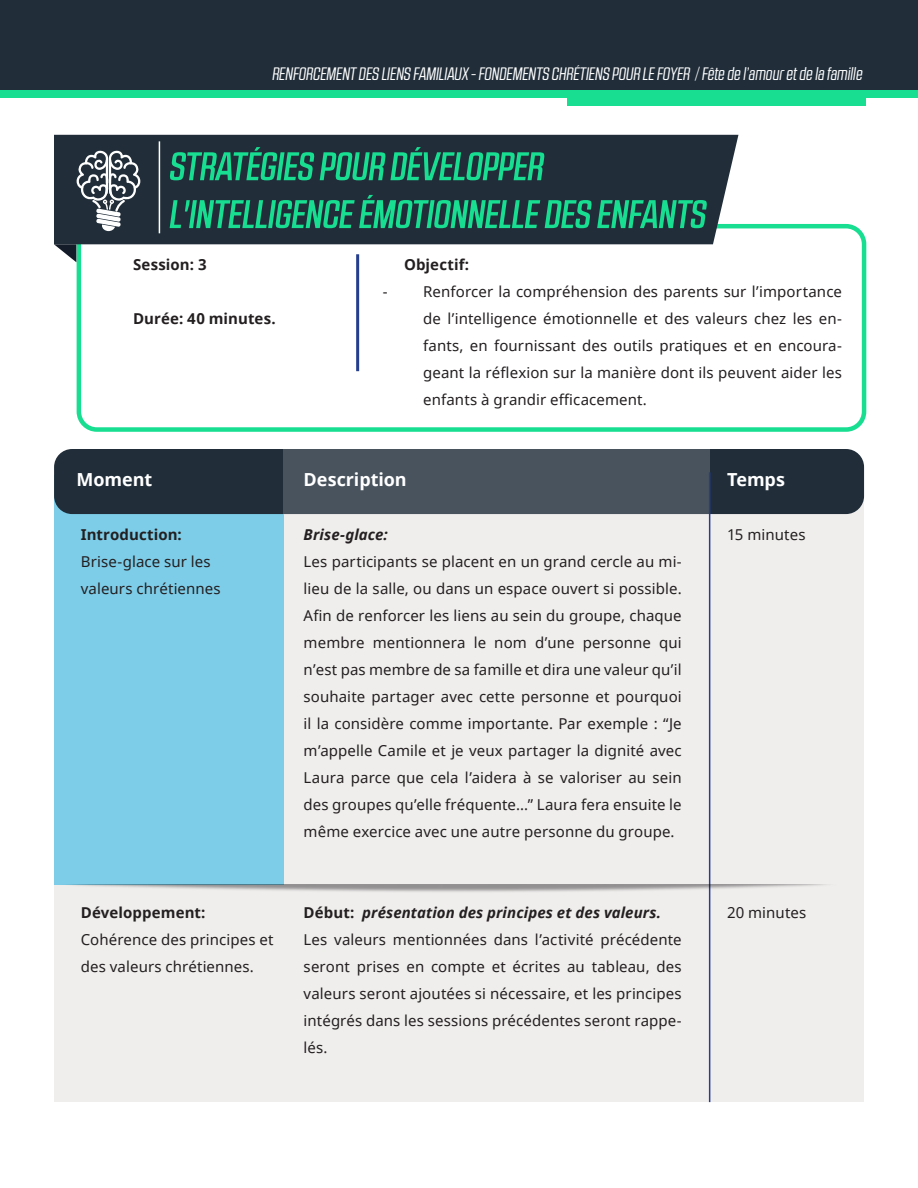
<style>
.page{position:relative;width:918px;height:1188px;background:#fff}
.page>*{position:absolute;margin:0;border:0;box-sizing:border-box;transform-origin:0 0}
.t1{font:italic 18px "RB No 2.1 a";color:#fff}
.titulo_tabla{font:700 18px "Noto Sans";letter-spacing:-.005em;color:#fff}
.Estilo_de_párrafo_1_-_sin_sangria{font:15px/27px "Noto Sans";letter-spacing:.005em;color:#231f20;text-align:justify}
.tab{font:15px/27px "Noto Sans";letter-spacing:.005em;color:#231f20;text-align:justify}
.Estilo_de_párrafo_1_-_sin_sangria-2{font:italic 700 15px "Noto Sans";letter-spacing:.005em;color:#231f20}
.Estilo_de_párrafo_1{font:700 15px "Noto Sans";letter-spacing:.005em;color:#231f20}
.negrita{font:700 15px "Noto Sans";letter-spacing:.005em;color:#231f20}
.cursiva{font:italic 700 15px "Noto Sans";letter-spacing:.005em;color:#231f20}
.s1{font-style:normal}
</style>
<div class="page">
<div style="left:0;top:0;width:918px;height:90px;background:#212e3a"></div>
<div style="left:0;top:90px;width:918px;height:8px;background:#17de91"></div>
<div style="left:568px;top:98px;width:298px;height:8px;background:#17de91"></div>
<div style="left:54px;top:476px;width:810px;height:626px;background:#f0eded"></div>
<div style="left:54px;top:476px;width:229px;height:409px;background:#7dcce8"></div>
<div style="left:54px;top:449px;width:810px;height:65px;background:#212e3a;border-radius:18px"></div>
<div style="left:283px;top:449px;width:427px;height:65px;background:#49535d"></div>
<div style="left:77px;top:224px;width:789px;height:208px;border:4px solid #17de91;border-radius:18px"></div>
<hr style="left:356px;top:254px;width:3px;height:117px;background:#253f8e">
<div style="left:54px;top:135px;width:684px;height:109px;background:#212e3a"></div>
<svg style="left:54px;top:244px;width:22px;height:18px"></svg>
<hr style="left:159px;top:141px;width:1px;height:92px;background:#fff">
<hr style="left:709px;top:472px;width:1px;height:630px;background:#253f8e">
<svg style="left:77px;top:150px;width:63px;height:81px"></svg>
<svg style="left:170px;top:147px;width:144px;height:33px;background:#1c775e"></svg>
<svg style="left:320px;top:147px;width:224px;height:33px;background:#1c765d"></svg>
<svg style="left:170px;top:195px;width:537px;height:33px;background:#1c755d"></svg>
<p class="t1" style="left:272px;top:64px;width:592px">RENFORCEMENT DES LIENS FAMILIAUX - FONDEMENTS CHRÉTIENS POUR LE FOYER / Fête de l’amour et de la famille</p>
<p class="Estilo_de_párrafo_1" style="left:133px;top:254px;width:75px">Session: 3</p>
<p class="Estilo_de_párrafo_1" style="left:133px;top:308px;width:144px">Durée: 40 minutes.</p>
<p class="Estilo_de_párrafo_1" style="left:404px;top:254px;width:67px">Objectif:</p>
<p class="tab" style="left:423px;top:277px;width:420px;text-indent:-41px">- Renforcer la compréhension des parents sur l’importance de l’intelligence émotionnelle et des valeurs chez les en&shy;fants, en fournissant des outils pratiques et en encoura&shy;geant la réflexion sur la manière dont ils peuvent aider les enfants à grandir efficacement.</p>
<p class="titulo_tabla" style="left:77px;top:467px;width:77px">Moment</p>
<p class="titulo_tabla" style="left:304px;top:467px;width:105px">Description</p>
<p class="titulo_tabla" style="left:727px;top:467px;width:59px">Temps</p>
<p class="Estilo_de_párrafo_1_-_sin_sangria" style="left:727px;top:520px;width:80px">15 minutes</p>
<p class="negrita" style="left:81px;top:524px;width:103px">Introduction:</p>
<p class="Estilo_de_párrafo_1_-_sin_sangria" style="left:81px;top:547px;width:131px">Brise-glace sur les</p>
<p class="Estilo_de_párrafo_1_-_sin_sangria" style="left:81px;top:574px;width:141px">valeurs chrétiennes</p>
<p class="cursiva" style="left:304px;top:524px;width:86px">Brise-glace:</p>
<p class="Estilo_de_párrafo_1_-_sin_sangria" style="left:304px;top:547px;width:380px">Les participants se placent en un grand cercle au mi&shy;lieu de la salle, ou dans un espace ouvert si possible.<br>Afin de renforcer les liens au sein du groupe, chaque membre mentionnera le nom d’une personne qui n’est pas membre de sa famille et dira une valeur qu’il souhaite partager avec cette personne et pourquoi il la considère comme importante. Par exemple : “Je m’appelle Camile et je veux partager la dignité avec Laura parce que cela l’aidera à se valoriser au sein des groupes qu’elle fréquente...” Laura fera ensuite le même exercice avec une autre personne du groupe.</p>
<p class="negrita" style="left:81px;top:902px;width:126px">Développement:</p>
<p class="Estilo_de_párrafo_1_-_sin_sangria" style="left:81px;top:925px;width:194px">Cohérence des principes et</p>
<p class="Estilo_de_párrafo_1_-_sin_sangria" style="left:81px;top:952px;width:175px">des valeurs chrétiennes.</p>
<p class="Estilo_de_párrafo_1_-_sin_sangria-2" style="left:304px;top:902px;width:359px"><span class="s1">Début:</span> présentation des principes et des valeurs.</p>
<p class="Estilo_de_párrafo_1_-_sin_sangria" style="left:304px;top:925px;width:380px">Les valeurs mentionnées dans l’activité précédente seront prises en compte et écrites au tableau, des valeurs seront ajoutées si nécessaire, et les principes intégrés dans les sessions précédentes seront rappe&shy;lés.</p>
<p class="Estilo_de_párrafo_1_-_sin_sangria" style="left:727px;top:898px;width:81px">20 minutes</p>
</div>
